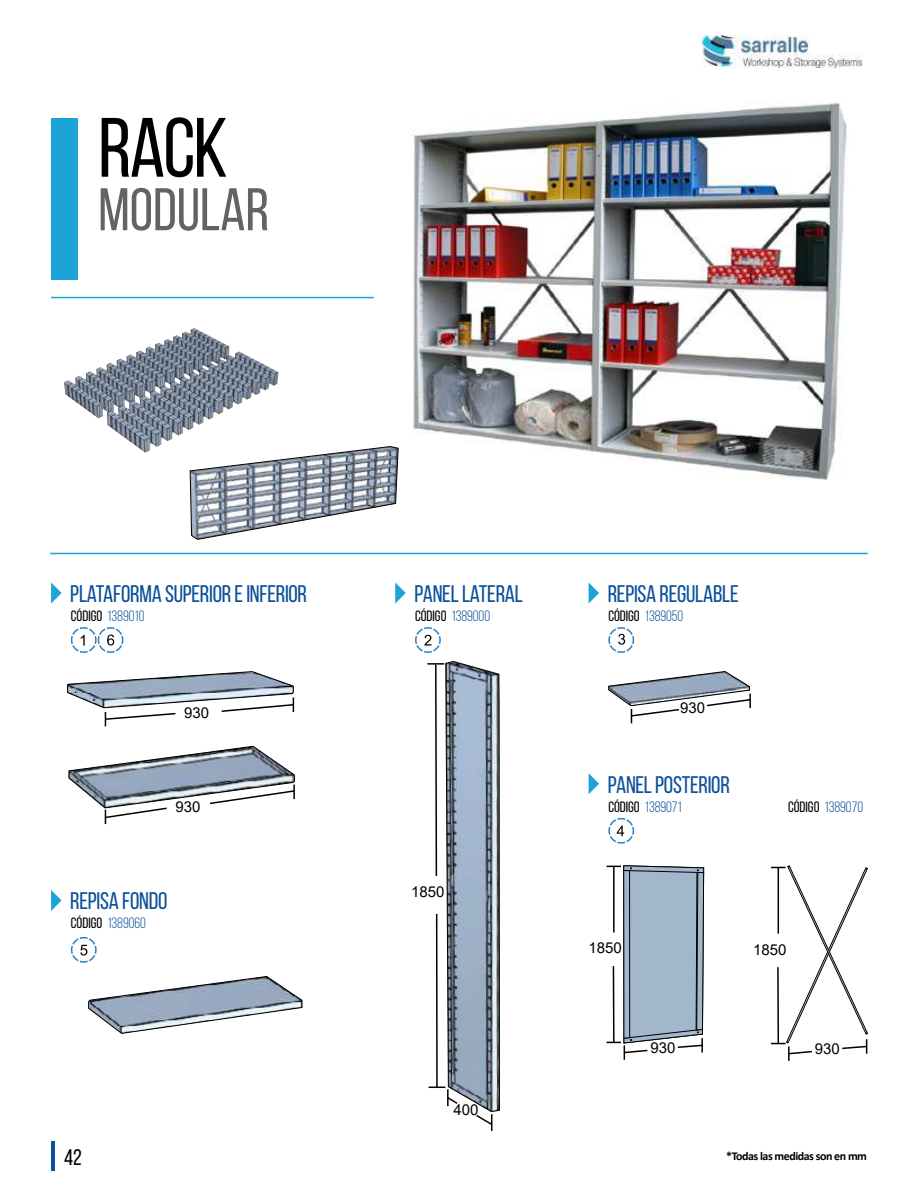
<style>
.page{position:relative;width:918px;height:1188px;background:#fff}
.page>*{position:absolute;margin:0;border:0;box-sizing:border-box;transform-origin:0 0}
.t1{font:84px "Bebas Neue";color:#000}
.t2{font:60px "Bebas Neue";color:#646363}
.t3{font:24px "Bebas Neue";letter-spacing:-.01em;color:#0b5099}
.t4{font:22.5px "Bebas Neue";color:#000}
.t5{font:15px "Bebas Neue";color:#0b5099}
.t6{font:15px "Arial";color:#000}
.t7{font:700 12px "Calibri";letter-spacing:-.04em;color:#000}
.s1{color:#000}
</style>
<div class="page">
<hr style="left:51px;top:1141px;width:3px;height:30px;background:#0b5099">
<img style="left:703px;top:36px;width:159px;height:32px">
<hr style="left:50px;top:553px;width:818px;height:1px;background:#1ca3d8">
<svg style="left:415px;top:627px;width:26px;height:26px"></svg>
<svg style="left:70px;top:937px;width:27px;height:26px"></svg>
<svg style="left:70px;top:627px;width:54px;height:26px"></svg>
<svg style="left:190px;top:446px;width:208px;height:93px"></svg>
<img style="left:64px;top:328px;width:214px;height:125px">
<svg style="left:88px;top:976px;width:215px;height:58px"></svg>
<svg style="left:427px;top:661px;width:73px;height:470px"></svg>
<svg style="left:68px;top:746px;width:227px;height:78px"></svg>
<svg style="left:67px;top:671px;width:228px;height:55px"></svg>
<svg style="left:51px;top:582px;width:11px;height:22px"></svg>
<svg style="left:395px;top:582px;width:11px;height:22px"></svg>
<svg style="left:51px;top:890px;width:11px;height:21px"></svg>
<svg style="left:608px;top:627px;width:27px;height:26px"></svg>
<svg style="left:607px;top:865px;width:97px;height:195px"></svg>
<hr style="left:613px;top:866px;width:2px;height:66px;background:#000">
<svg style="left:771px;top:865px;width:97px;height:196px"></svg>
<hr style="left:778px;top:867px;width:1px;height:67px;background:#000">
<svg style="left:608px;top:671px;width:143px;height:52px"></svg>
<svg style="left:589px;top:583px;width:10px;height:20px"></svg>
<svg style="left:608px;top:817px;width:27px;height:27px"></svg>
<svg style="left:589px;top:773px;width:10px;height:21px"></svg>
<hr style="left:51px;top:297px;width:323px;height:1px;background:#1ca3d8">
<div style="left:51px;top:118px;width:26px;height:161px;background:#1ca3d8"></div>
<img style="left:411px;top:102px;width:436px;height:378px">
<h1 class="t1" style="left:98px;top:102px;width:131px">RACK</h1>
<h2 class="t2" style="left:98px;top:177px;width:172px">MODULAR</h2>
<p class="t3" style="left:70px;top:581px;width:238px">PLATAFORMA SUPERIOR E INFERIOR</p>
<p class="t3" style="left:414px;top:581px;width:110px">PANEL LATERAL</p>
<p class="t5" style="left:71px;top:608px;width:75px"><span class="s1">CÓDIGO</span> 1389010</p>
<p class="t6" style="left:184px;top:702px;width:27px">930</p>
<p class="t6" style="left:175px;top:797px;width:27px">930</p>
<p class="t3" style="left:70px;top:888px;width:99px">REPISA FONDO</p>
<p class="t5" style="left:71px;top:915px;width:77px"><span class="s1">CÓDIGO</span> 1389060</p>
<p class="t4" style="left:64px;top:1145px;width:19px">42</p>
<p class="t5" style="left:415px;top:608px;width:77px"><span class="s1">CÓDIGO</span> 1389000</p>
<p class="t6" style="left:411px;top:881px;width:35px">1850</p>
<p class="t6" style="left:454px;top:1099px;width:27px">400</p>
<p class="t3" style="left:608px;top:581px;width:132px">REPISA REGULABLE</p>
<p class="t5" style="left:608px;top:608px;width:76px"><span class="s1">CÓDIGO</span> 1389050</p>
<p class="t6" style="left:680px;top:698px;width:27px">930</p>
<p class="t3" style="left:608px;top:771px;width:124px">PANEL POSTERIOR</p>
<p class="t5" style="left:608px;top:798px;width:75px"><span class="s1">CÓDIGO</span> 1389071</p>
<p class="t5" style="left:788px;top:798px;width:76px"><span class="s1">CÓDIGO</span> 1389070</p>
<p class="t6" style="left:589px;top:938px;width:35px">1850</p>
<p class="t6" style="left:650px;top:1038px;width:27px">930</p>
<p class="t6" style="left:753px;top:939px;width:35px">1850</p>
<p class="t6" style="left:815px;top:1039px;width:27px">930</p>
<p class="t7" style="left:726px;top:1147px;width:142px">*Todas las medidas son en mm</p>
</div>
